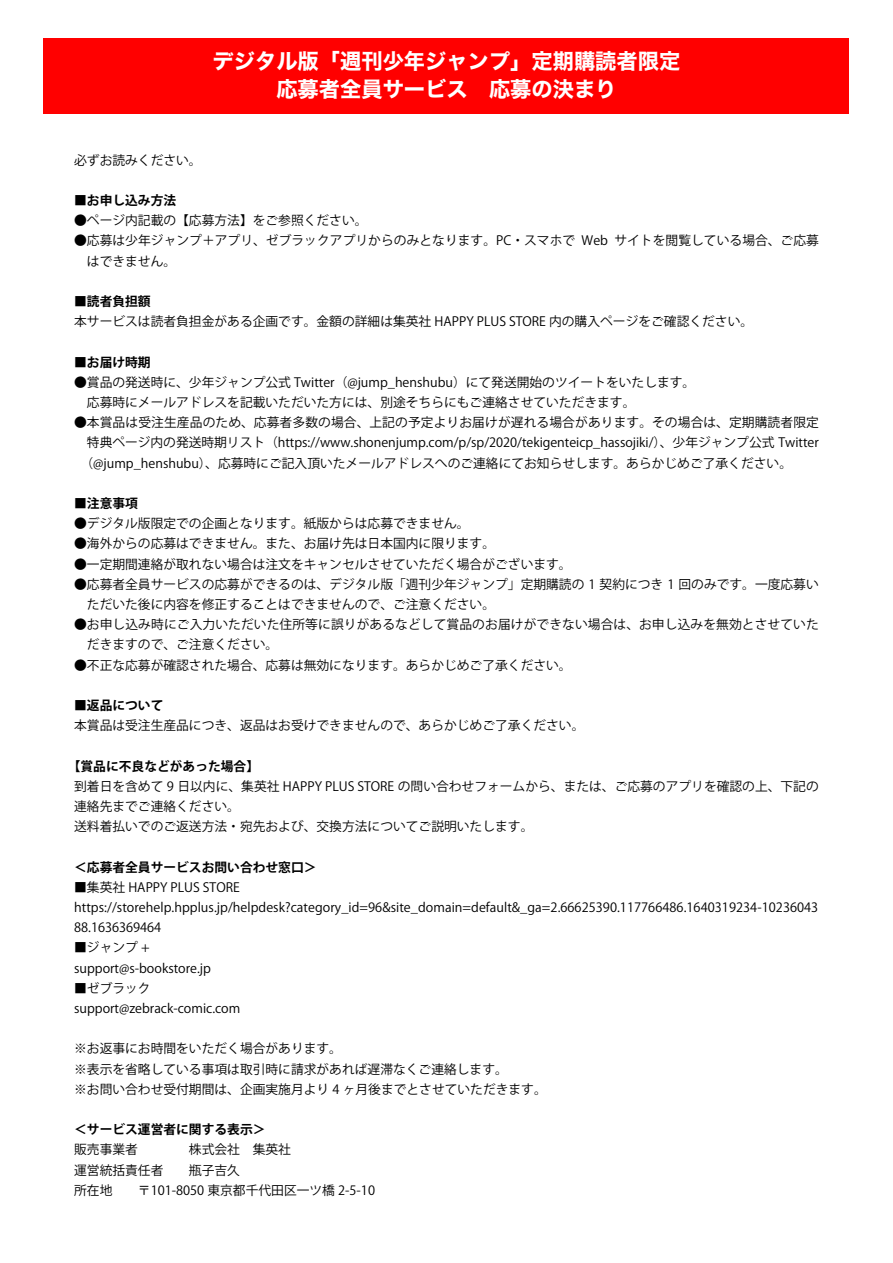
<style>
.page{position:relative;width:893px;height:1263px;background:#fff}
.page>*{position:absolute;margin:0;border:0;box-sizing:border-box;transform-origin:0 0}
.t1{font:21.3px/27.6px "Hiragino Sans W7";color:#fff;text-align:center}
.t2{font:12.75px/20.2px "Koz Go Pr 6 N";color:#000}
.t3{font:700 12.75px "Koz Go Pr 6 N";color:#000}
</style>
<div class="page">
<div style="left:44px;top:38px;width:805px;height:75px;background:#f00"></div>
<h1 class="t1" style="left:213px;top:48px;width:469px">デジタル版「週刊少年ジャンプ」定期購読者限定応募者全員サービス　応募の決まり</h1>
<p class="t2" style="left:74px;top:150px;width:129px">必ずお読みください。</p>
<p class="t3" style="left:74px;top:193px;width:104px">■お申し込み方法</p>
<p class="t2" style="left:74px;top:211px;width:295px">●ページ内記載の【応募方法】をご参照ください。</p>
<p class="t2" style="left:87px;top:231px;width:733px;text-indent:-13px">●応募は少年ジャンプ＋アプリ、ゼブラックアプリからのみとなります。PC・スマホで Web サイトを閲覧している場合、ご応募はできません。</p>
<p class="t3" style="left:74px;top:294px;width:78px">■読者負担額</p>
<p class="t2" style="left:74px;top:312px;width:680px">本サービスは読者負担金がある企画です。金額の詳細は集英社 HAPPY PLUS STORE 内の購入ページをご確認ください。</p>
<p class="t3" style="left:74px;top:355px;width:78px">■お届け時期</p>
<p class="t2" style="left:74px;top:372px;width:623px">●賞品の発送時に、少年ジャンプ公式 Twitter（@jump_henshubu）にて発送開始のツイートをいたします。　応募時にメールアドレスを記載いただいた方には、別途そちらにもご連絡させていただきます。</p>
<p class="t2" style="left:74px;top:413px;width:746px">●本賞品は受注生産品のため、応募者多数の場合、上記の予定よりお届けが遅れる場合があります。その場合は、定期購読者限定</p>
<p class="t2" style="left:87px;top:433px;width:733px">特典ページ内の発送時期リスト（https://www.shonenjump.com/p/sp/2020/tekigenteicp_hassojiki/）、少年ジャンプ公式 Twitter</p>
<p class="t2" style="left:81px;top:453px;width:713px">（@jump_henshubu）、応募時にご記入頂いたメールアドレスへのご連絡にてお知らせします。あらかじめご了承ください。</p>
<p class="t3" style="left:74px;top:496px;width:65px">■注意事項</p>
<p class="t2" style="left:74px;top:514px;width:397px">●デジタル版限定での企画となります。紙版からは応募できません。</p>
<p class="t2" style="left:74px;top:534px;width:422px">●海外からの応募はできません。また、お届け先は日本国内に限ります。</p>
<p class="t2" style="left:74px;top:554px;width:499px">●一定期間連絡が取れない場合は注文をキャンセルさせていただく場合がございます。</p>
<p class="t2" style="left:87px;top:574px;width:733px;text-indent:-13px">●応募者全員サービスの応募ができるのは、デジタル版「週刊少年ジャンプ」定期購読の 1 契約につき 1 回のみです。一度応募いただいた後に内容を修正することはできませんので、ご注意ください。</p>
<p class="t2" style="left:87px;top:615px;width:733px;text-indent:-13px">●お申し込み時にご入力いただいた住所等に誤りがあるなどして賞品のお届けができない場合は、お申し込みを無効とさせていただきますので、ご注意ください。</p>
<p class="t2" style="left:74px;top:655px;width:499px">●不正な応募が確認された場合、応募は無効になります。あらかじめご了承ください。</p>
<p class="t3" style="left:74px;top:698px;width:91px">■返品について</p>
<p class="t2" style="left:74px;top:716px;width:512px">本賞品は受注生産品につき、返品はお受けできませんので、あらかじめご了承ください。</p>
<p class="t3" style="left:68px;top:759px;width:193px">【賞品に不良などがあった場合】</p>
<p class="t2" style="left:74px;top:776px;width:746px">到着日を含めて 9 日以内に、集英社 HAPPY PLUS STORE の問い合わせフォームから、または、ご応募のアプリを確認の上、下記の連絡先までご連絡ください。<br>送料着払いでのご返送方法・宛先および、交換方法についてご説明いたします。</p>
<p class="t3" style="left:74px;top:860px;width:244px">＜応募者全員サービスお問い合わせ窓口＞</p>
<p class="t2" style="left:74px;top:877px;width:746px">■集英社 HAPPY PLUS STORE https://storehelp.hpplus.jp/helpdesk?category_id=96&amp;site_domain=default&amp;_ga=2.66625390.117766486.1640319234-10236043<br>88.1636369464</p>
<p class="t2" style="left:74px;top:938px;width:138px">■ジャンプ + support@s-bookstore.jp</p>
<p class="t2" style="left:74px;top:978px;width:168px">■ゼブラックsupport@zebrack-comic.com</p>
<p class="t2" style="left:74px;top:1039px;width:474px">※お返事にお時間をいただく場合があります。<br>※表示を省略している事項は取引時に請求があれば遅滞なくご連絡します。<br>※お問い合わせ受付期間は、企画実施月より 4 ヶ月後までとさせていただきます。</p>
<p class="t3" style="left:74px;top:1122px;width:193px">＜サービス運営者に関する表示＞</p>
<p class="t2" style="left:74px;top:1140px;width:302px">販売事業者　　　　株式会社　集英社<br>運営統括責任者　　瓶子吉久<br>所在地　　〒101-8050 東京都千代田区一ツ橋 2-5-10</p>
</div>
